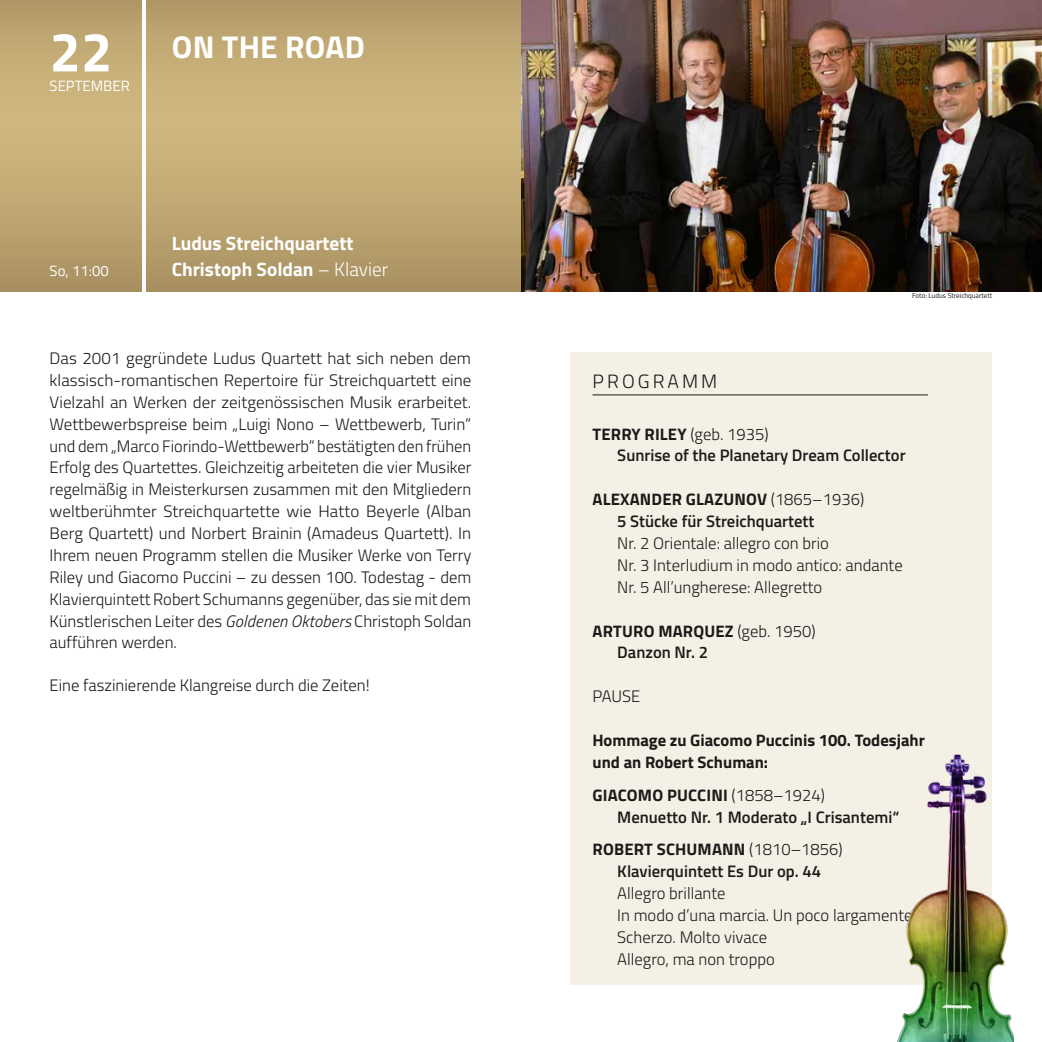
<style>
.page{position:relative;width:1042px;height:1042px;background:#fff}
.page>*{position:absolute;margin:0;border:0;box-sizing:border-box;transform-origin:0 0}
.t1{font:700 55.48px "Titillium";color:#fff}
.t2{font:700 31.5px "Titillium";letter-spacing:.01em;color:#fff}
.t3{font:700 19.25px/26.2px "Titillium";color:#fff}
.t4{font:300 19.25px "Titillium";letter-spacing:.16em;color:#1a1a18}
.t5{font:300 16.62px/21.9px "Titillium";color:#1a1a18}
.t6{font:600 16.62px/21.9px "Titillium";color:#1a1a18}
.t7{font:700 16.62px/21.9px "Titillium";color:#1a1a18}
.t8{font:14.88px "Titillium";color:#fff}
.t9{font:7px "Titillium";color:#1a1a18}
.s1{font-weight:300}
.s2{font-style:italic}
.s3{font-weight:700}
.s4{font-weight:600}
</style>
<div class="page">
<svg style="left:147px;top:0;width:374px;height:291px;background:#c0a873"></svg>
<svg style="left:0;top:0;width:142px;height:291px;background:#c0a873"></svg>
<img style="left:521px;top:0;width:521px;height:291px">
<div style="left:570px;top:351px;width:422px;height:633px;background:#f5f0e5"></div>
<hr style="left:592px;top:394px;width:336px;height:1px;background:#1a1a18">
<img style="left:868px;top:754px;width:146px;height:288px">
<h1 class="t1" style="left:50px;top:10px;width:64px">22</h1>
<p class="t8" style="left:50px;top:75px;width:82px">SEPTEMBER</p>
<h2 class="t2" style="left:172px;top:23px;width:194px">ON THE ROAD</h2>
<p class="t8" style="left:50px;top:260px;width:61px">So, 11:00</p>
<p class="t3" style="left:172px;top:229px;width:218px">Ludus Streichquartett<br>Christoph Soldan <span class="s1">– Klavier</span></p>
<p class="t5" style="left:50px;top:346px;width:423px;text-align:justify">Das 2001 gegründete Ludus Quartett hat sich neben dem klassisch-romantischen Repertoire für Streichquartett eine Vielzahl an Werken der zeitgenössischen Musik erarbeitet.<br>Wettbewerbspreise beim „Luigi Nono – Wettbewerb, Turin“ und dem „Marco Fiorindo-Wettbewerb“ bestätigten den frühen Erfolg des Quartettes. Gleichzeitig arbeiteten die vier Musiker regelmäßig in Meisterkursen zusammen mit den Mitgliedern weltberühmter Streichquartette wie Hatto Beyerle (Alban Berg Quartett) und Norbert Brainin (Amadeus Quartett). In Ihrem neuen Programm stellen die Musiker Werke von Terry Riley und Giacomo Puccini – zu dessen 100. Todestag - dem Klavierquintett Robert Schumanns gegenüber, das sie mit dem Künstlerischen Leiter des <span class="s2">Goldenen Oktobers</span> Christoph Soldan aufführen werden.</p>
<p class="t5" style="left:50px;top:673px;width:322px">Eine faszinierende Klangreise durch die Zeiten!</p>
<p class="t9" style="left:912px;top:290px;width:82px">Foto: Ludus Streichquartett</p>
<p class="t4" style="left:592px;top:367px;width:126px">PROGRAMM</p>
<p class="t6" style="left:617px;top:422px;width:290px;text-indent:-25px"><span class="s3">TERRY RILEY</span> <span class="s1">(geb. 1935)<br></span>Sunrise of the Planetary Dream Collector</p>
<p class="t6" style="left:617px;top:487px;width:248px;text-indent:-25px"><span class="s3">ALEXANDER GLAZUNOV</span> <span class="s1">(1865–1936)<br></span>5 Stücke für Streichquartett</p>
<p class="t5" style="left:617px;top:531px;width:287px">Nr. 2 Orientale: allegro con brio<br>Nr. 3 Interludium in modo antico: andante<br>Nr. 5 All’ungherese: Allegretto</p>
<p class="t7" style="left:617px;top:619px;width:200px;text-indent:-25px">ARTURO MARQUEZ <span class="s1">(geb. 1950)<br></span><span class="s4">Danzon Nr. 2</span></p>
<p class="t5" style="left:592px;top:684px;width:49px">PAUSE</p>
<p class="t7" style="left:592px;top:728px;width:334px">Hommage zu Giacomo Puccinis 100. Todesjahr und an Robert Schuman:</p>
<p class="t6" style="left:617px;top:783px;width:283px;text-indent:-25px"><span class="s3">GIACOMO PUCCINI</span> <span class="s1">(1858–1924)<br></span>Menuetto Nr. 1 Moderato „I Crisantemi“</p>
<p class="t6" style="left:592px;top:838px;width:252px;text-align:center"><span class="s3">ROBERT SCHUMANN</span> <span class="s1">(1810–1856)<br></span>Klavierquintett Es Dur op. 44</p>
<p class="t5" style="left:617px;top:881px;width:297px">Allegro brillante<br>In modo d’una marcia. Un poco largamente<br>Scherzo. Molto vivace<br>Allegro, ma non troppo</p>
</div>
